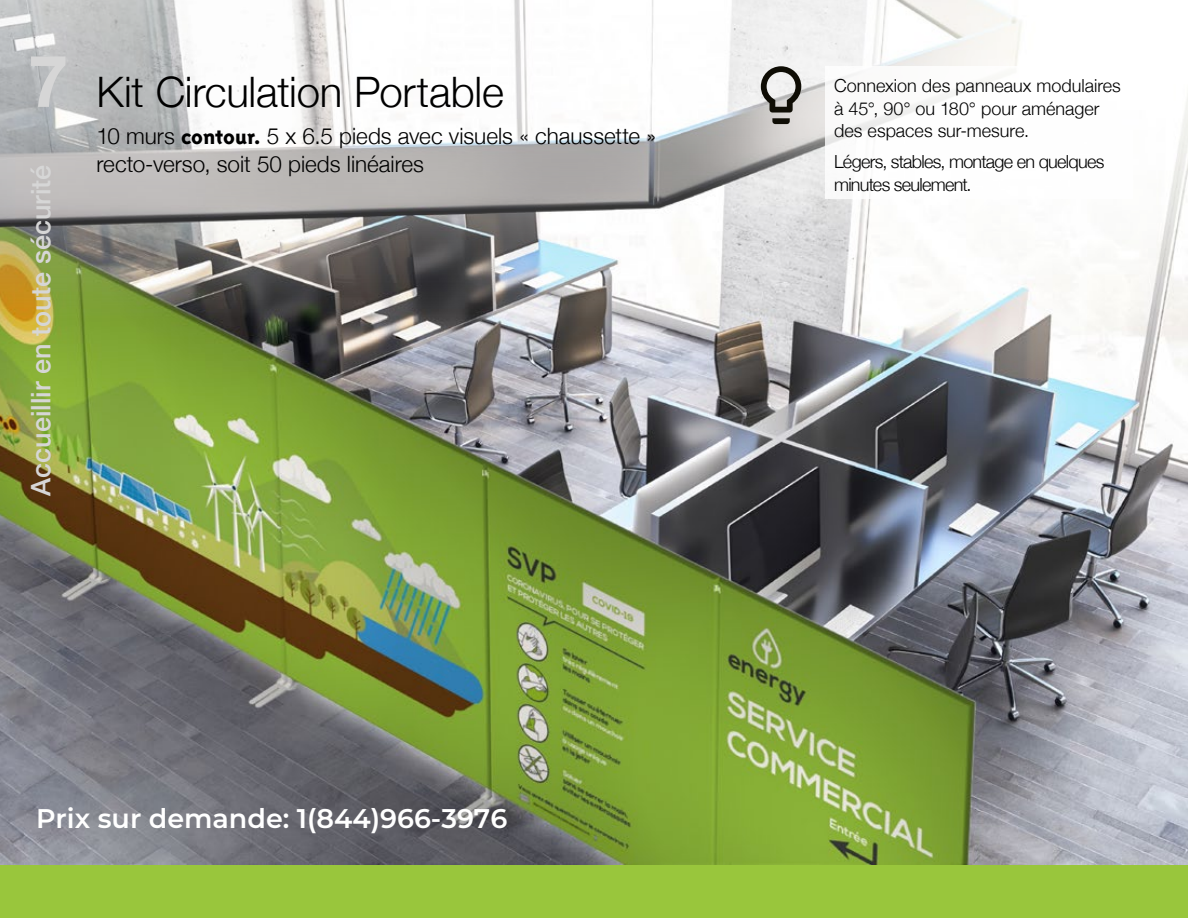
<style>
.page{position:relative;width:1188px;height:918px;background:#fff}
.page>*{position:absolute;margin:0;border:0;box-sizing:border-box;transform-origin:0 0}
.t1{font:700 72px "Helvetica Neue";color:#d6d6d6}
.t2{font:300 42px "Helvetica Neue";letter-spacing:-.005em;color:#000}
.t3{font:600 27px "Montserrat";color:#fff}
.t4{font:500 27px "Helvetica Neue";color:#d6d6d6}
.t5{font:300 22.5px/28.5px "Helvetica Neue";color:#000}
.t6{font:300 18px/22.5px "Helvetica Neue";letter-spacing:-.005em;color:#000}
.t7{font:300 18px/22.5px "Helvetica Neue";letter-spacing:-.04em;color:#000}
.s1{font-family:"Triplex Sans";font-weight:800}
</style>
<div class="page">
<img style="left:0;top:320px;width:1188px;height:545px">
<svg style="left:0;top:0;width:1188px;height:320px"></svg>
<div style="left:826px;top:66px;width:307px;height:133px;background:#fff"></div>
<svg style="left:761px;top:66px;width:40px;height:58px"></svg>
<div style="left:0;top:865px;width:1188px;height:53px;background:#99c63c"></div>
<h1 class="t1" style="left:28px;top:25px;width:42px">7</h1>
<p class="t4" style="left:19px;top:496px;width:333px;rotate:-90deg">Accueillir en toute sécurité</p>
<h2 class="t2" style="left:97px;top:58px;width:409px">Kit Circulation Portable</h2>
<p class="t5" style="left:97px;top:120px;width:561px">10 murs <span class="s1">contour.</span> 5 x 6.5 pieds avec visuels « chaussette » recto-verso, soit 50 pieds linéaires</p>
<p class="t3" style="left:36px;top:799px;width:473px">Prix sur demande: 1(844)966-3976</p>
<p class="t6" style="left:834px;top:73px;width:288px">Connexion des panneaux modulaires à 45°, 90° ou 180° pour aménager des espaces sur-mesure.</p>
<p class="t7" style="left:834px;top:149px;width:272px">Légers, stables, montage en quelques minutes seulement.</p>
</div>
